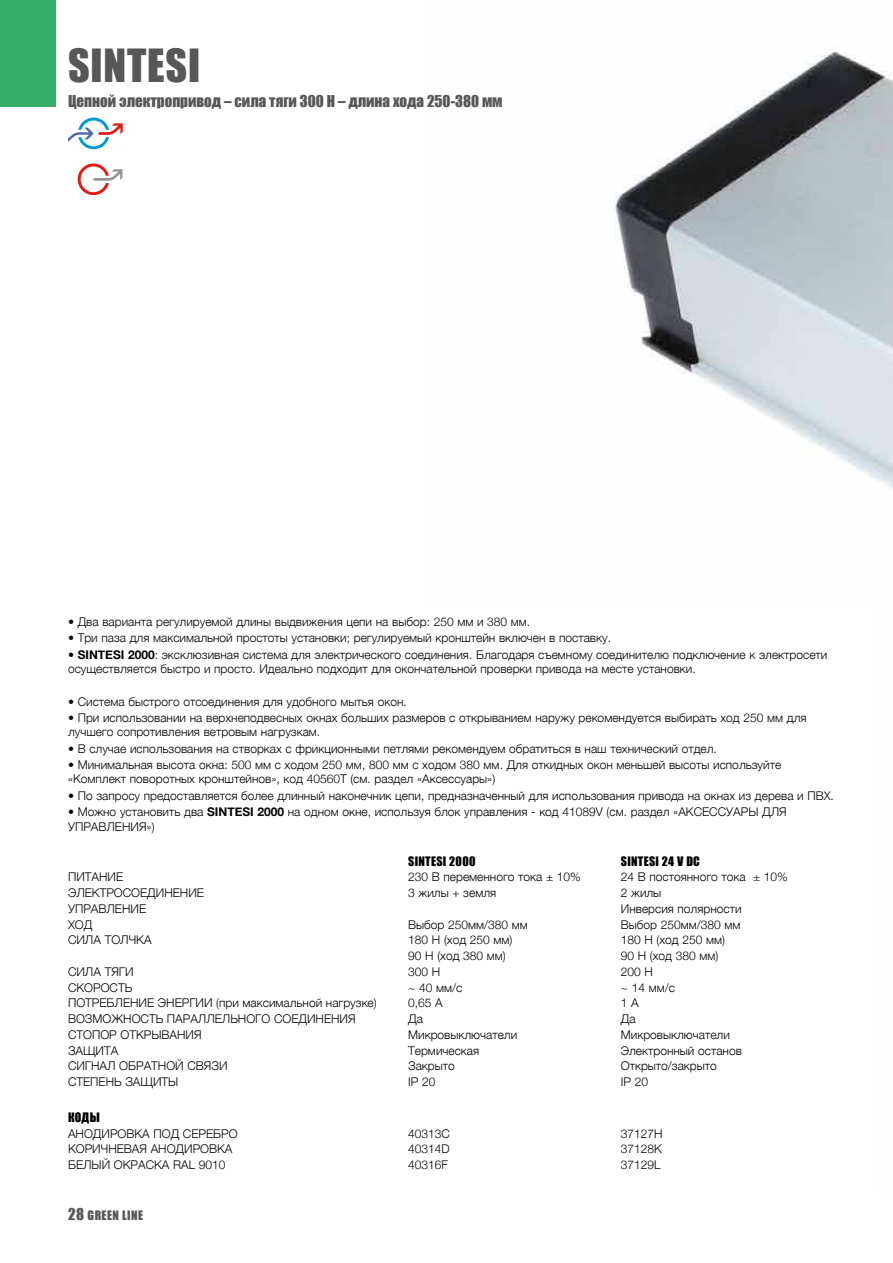
<style>
.page{position:relative;width:893px;height:1263px;background:#fff}
.page>*{position:absolute;margin:0;border:0;box-sizing:border-box;transform-origin:0 0}
.t1{font:42px "Impact";letter-spacing:.02em;color:#575756}
.t2{font:15px "Impact";color:#575756}
.t3{font:300 12px/14.2px "Helvetica Neue";color:#000}
.t4{font:12px "Impact";letter-spacing:.025em;color:#000}
.t5{font:12px "Impact";letter-spacing:.04em;color:#575756}
.s1{font-weight:700}
.s2{font-size:15px}
</style>
<div class="page">
<img style="left:614px;top:49px;width:261px;height:430px">
<img style="left:875px;top:71px;width:18px;height:419px">
<div style="left:0;top:0;width:55px;height:106px;background:#35ad68"></div>
<svg style="left:69px;top:118px;width:54px;height:31px"></svg>
<svg style="left:78px;top:163px;width:44px;height:32px"></svg>
<h1 class="t1" style="left:68px;top:33px;width:134px">SINTESI</h1>
<p class="t2" style="left:68px;top:89px;width:436px">Цепной электропривод – сила тяги 300 Н – длина хода 250-380 мм</p>
<p class="t3" style="left:68px;top:614px;width:464px">• Два варианта регулируемой длины выдвижения цепи на выбор: 250 мм и 380 мм.</p>
<p class="t3" style="left:68px;top:630px;width:544px">• Три паза для максимальной простоты установки; регулируемый кронштейн включен в поставку.</p>
<p class="t3" style="left:68px;top:647px;width:761px">• <span class="s1">SINTESI 2000</span>: эксклюзивная система для электрического соединения. Благодаря съемному соединителю подключение к электросети осуществляется быстро и просто. Идеально подходит для окончательной проверки привода на месте установки.</p>
<p class="t3" style="left:68px;top:693px;width:340px">• Система быстрого отсоединения для удобного мытья окон.</p>
<p class="t3" style="left:68px;top:710px;width:740px">• При использовании на верхнеподвесных окнах больших размеров с открыванием наружу рекомендуется выбирать ход 250 мм для лучшего сопротивления ветровым нагрузкам.</p>
<p class="t3" style="left:68px;top:740px;width:650px">• В случае использования на створках с фрикционными петлями рекомендуем обратиться в наш технический отдел.</p>
<p class="t3" style="left:68px;top:757px;width:715px">• Минимальная высота окна: 500 мм с ходом 250 мм, 800 мм с ходом 380 мм. Для откидных окон меньшей высоты используйте «Комплект поворотных кронштейнов», код 40560Т (см. раздел «Аксессуары»)</p>
<p class="t3" style="left:68px;top:788px;width:767px">• По запросу предоставляется более длинный наконечник цепи, предназначенный для использования привода на окнах из дерева и ПВХ.</p>
<p class="t3" style="left:68px;top:804px;width:720px">• Можно установить два <span class="s1">SINTESI 2000</span> на одном окне, используя блок управления - код 41089V (см. раздел «АКСЕССУАРЫ ДЛЯ<br>УПРАВЛЕНИЯ»)</p>
<p class="t4" style="left:408px;top:851px;width:69px">SINTESI 2000</p>
<p class="t4" style="left:621px;top:851px;width:81px">SINTESI 24 V DC</p>
<p class="t3" style="left:68px;top:869px;width:57px">ПИТАНИЕ</p>
<p class="t3" style="left:408px;top:869px;width:174px">230 В переменного тока ± 10%</p>
<p class="t3" style="left:621px;top:869px;width:169px">24 В постоянного тока ± 10%</p>
<p class="t3" style="left:68px;top:885px;width:138px">ЭЛЕКТРОСОЕДИНЕНИЕ</p>
<p class="t3" style="left:408px;top:885px;width:90px">3 жилы + земля</p>
<p class="t3" style="left:621px;top:885px;width:42px">2 жилы</p>
<p class="t3" style="left:68px;top:900px;width:80px">УПРАВЛЕНИЕ</p>
<p class="t3" style="left:621px;top:900px;width:122px">Инверсия полярности</p>
<p class="t3" style="left:68px;top:916px;width:26px">ХОД</p>
<p class="t3" style="left:408px;top:916px;width:121px">Выбор 250мм/380 мм</p>
<p class="t3" style="left:621px;top:916px;width:121px">Выбор 250мм/380 мм</p>
<p class="t3" style="left:68px;top:932px;width:85px">СИЛА ТОЛЧКА</p>
<p class="t3" style="left:408px;top:932px;width:106px">180 Н (ход 250 мм)</p>
<p class="t3" style="left:621px;top:932px;width:106px">180 Н (ход 250 мм)</p>
<p class="t3" style="left:408px;top:948px;width:99px">90 Н (ход 380 мм)</p>
<p class="t3" style="left:621px;top:948px;width:99px">90 Н (ход 380 мм)</p>
<p class="t3" style="left:68px;top:963px;width:67px">СИЛА ТЯГИ</p>
<p class="t3" style="left:408px;top:963px;width:34px">300 H</p>
<p class="t3" style="left:621px;top:963px;width:34px">200 H</p>
<p class="t3" style="left:68px;top:979px;width:66px">СКОРОСТЬ</p>
<p class="t3" style="left:408px;top:979px;width:56px">~ 40 мм/с</p>
<p class="t3" style="left:621px;top:979px;width:56px">~ 14 мм/с</p>
<p class="t3" style="left:68px;top:995px;width:310px">ПОТРЕБЛЕНИЕ ЭНЕРГИИ (при максимальной нагрузке)</p>
<p class="t3" style="left:408px;top:995px;width:36px">0,65 A</p>
<p class="t3" style="left:621px;top:995px;width:19px">1 A</p>
<p class="t3" style="left:68px;top:1011px;width:289px">ВОЗМОЖНОСТЬ ПАРАЛЛЕЛЬНОГО СОЕДИНЕНИЯ</p>
<p class="t3" style="left:408px;top:1011px;width:16px">Да</p>
<p class="t3" style="left:621px;top:1011px;width:16px">Да</p>
<p class="t3" style="left:68px;top:1026px;width:135px">СТОПОР ОТКРЫВАНИЯ</p>
<p class="t3" style="left:408px;top:1026px;width:111px">Микровыключатели</p>
<p class="t3" style="left:621px;top:1026px;width:111px">Микровыключатели</p>
<p class="t3" style="left:68px;top:1042px;width:52px">ЗАЩИТА</p>
<p class="t3" style="left:408px;top:1042px;width:73px">Термическая</p>
<p class="t3" style="left:621px;top:1042px;width:123px">Электронный останов</p>
<p class="t3" style="left:68px;top:1058px;width:161px">СИГНАЛ ОБРАТНОЙ СВЯЗИ</p>
<p class="t3" style="left:408px;top:1058px;width:48px">Закрыто</p>
<p class="t3" style="left:621px;top:1058px;width:98px">Открыто/закрыто</p>
<p class="t3" style="left:68px;top:1074px;width:112px">СТЕПЕНЬ ЗАЩИТЫ</p>
<p class="t3" style="left:408px;top:1074px;width:29px">IP 20</p>
<p class="t3" style="left:621px;top:1074px;width:29px">IP 20</p>
<p class="t4" style="left:68px;top:1108px;width:33px">КОДЫ</p>
<p class="t3" style="left:68px;top:1125px;width:171px">АНОДИРОВКА ПОД СЕРЕБРО</p>
<p class="t3" style="left:408px;top:1125px;width:43px">40313C</p>
<p class="t3" style="left:621px;top:1125px;width:43px">37127H</p>
<p class="t3" style="left:68px;top:1141px;width:166px">КОРИЧНЕВАЯ АНОДИРОВКА</p>
<p class="t3" style="left:408px;top:1141px;width:43px">40314D</p>
<p class="t3" style="left:621px;top:1141px;width:43px">37128K</p>
<p class="t3" style="left:68px;top:1157px;width:159px">БЕЛЫЙ ОКРАСКА RAL 9010</p>
<p class="t3" style="left:408px;top:1157px;width:41px">40316F</p>
<p class="t3" style="left:621px;top:1157px;width:41px">37129L</p>
<p class="t5" style="left:68px;top:1205px;width:77px"><span class="s2">28</span> GREEN LINE</p>
</div>
